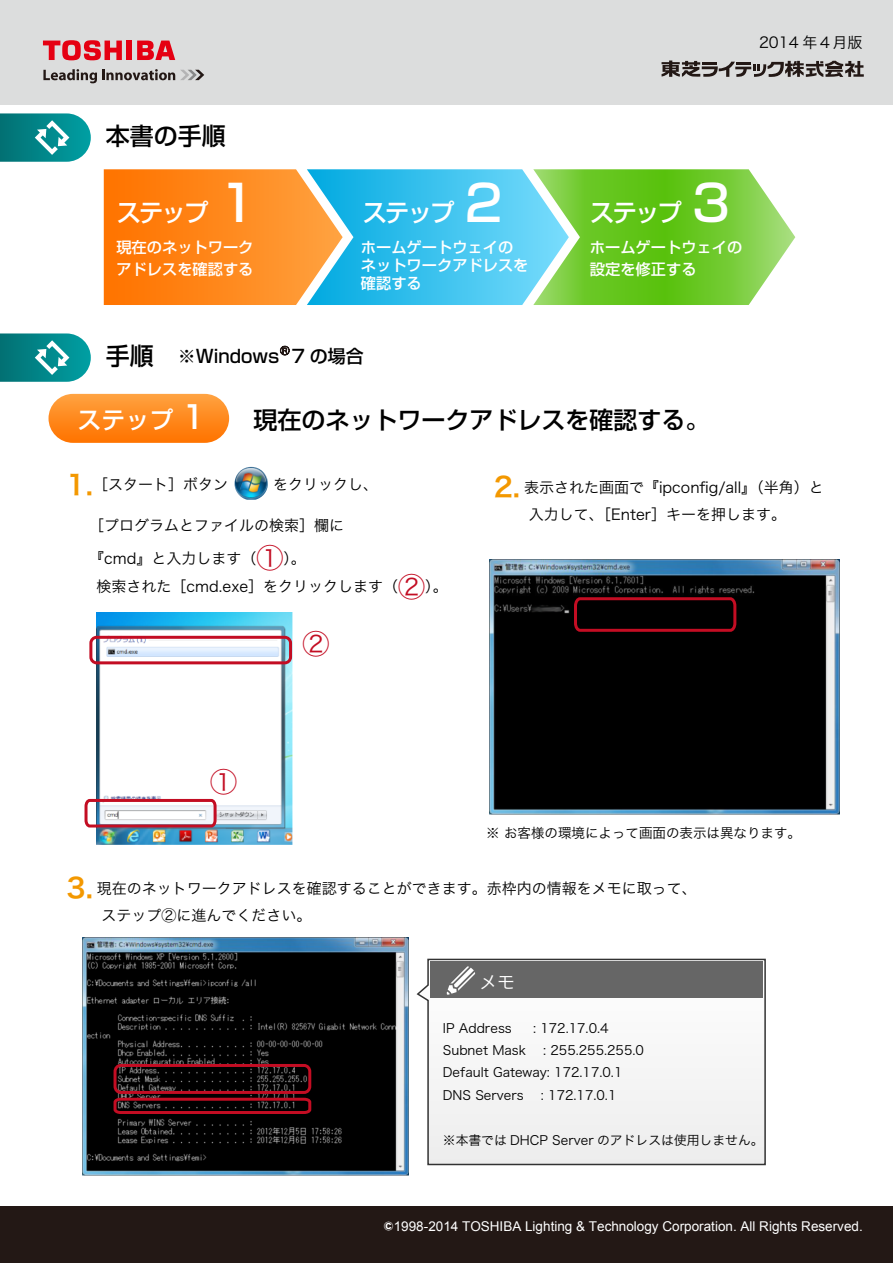
<style>
.page{position:relative;width:893px;height:1263px;background:#fff}
.page>*{position:absolute;margin:0;border:0;box-sizing:border-box;transform-origin:0 0}
.t1{font:27px "Hira Kaku Pro W3";color:#c30d23}
.t2{font:500 24.9px "Shin Go Pro";letter-spacing:-.1em;color:#fff}
.t3{font:500 24px "Shin Go Pro";color:#000}
.t4{font:500 18px "Shin Go Pro";color:#000}
.t5{font:18px "Hira Kaku Pro W3";color:#fff}
.t6{font:500 15.3px/22.2px "Shin Go Pro";color:#fff}
.t7{font:15px/27px "Hira Kaku Pro W3";color:#000}
.t8{font:13.5px "Arial";color:#fff}
.t9{font:13.5px "Hira Kaku Pro W3";color:#000}
.t10{font:12.75px/22.4px "Hira Kaku Pro W3";color:#000}
.s1{font-size:49.8px}
.s2{font-size:24px}
.s3{color:#fff}
.s4{font-size:31.5px;color:#fff}
.s5{font-family:"Hira Kaku Pro W6";font-size:27px;color:#f39800}
.s6{font-size:27px;color:#c30d23}
.s7{font-family:"Hira Kaku Pro W6";font-size:18px}
</style>
<div class="page">
<img style="left:489px;top:560px;width:350px;height:255px">
<svg style="left:104px;top:169px;width:691px;height:136px;background:#95b671"></svg>
<svg style="left:0;top:113px;width:91px;height:49px;background:#27989a"></svg>
<svg style="left:0;top:333px;width:91px;height:49px;background:#27989a"></svg>
<div style="left:49px;top:394px;width:180px;height:49px;background:linear-gradient(to bottom,#ffa240,#ff7200);border-radius:24px"></div>
<img style="left:97px;top:612px;width:196px;height:232px">
<div style="left:89px;top:636px;width:203px;height:28px;border:3px solid #c30d23;border-radius:6px"></div>
<svg style="left:84px;top:797px;width:134px;height:32px"></svg>
<svg style="left:572px;top:596px;width:166px;height:37px;background:#230206"></svg>
<svg style="left:416px;top:958px;width:350px;height:208px"></svg>
<div style="left:430px;top:961px;width:332px;height:37px;background:#666"></div>
<img style="left:82px;top:938px;width:327px;height:238px">
<div style="left:114px;top:1064px;width:197px;height:30px;border:3px solid #c30d23;border-radius:6px"></div>
<svg style="left:112px;top:1096px;width:201px;height:19px;background:#460c13"></svg>
<svg style="left:446px;top:966px;width:29px;height:29px"></svg>
<svg style="left:280px;top:346px;width:10px;height:10px"></svg>
<img style="left:234px;top:467px;width:34px;height:33px">
<div style="left:0;top:0;width:893px;height:104px;background:#dcdddd"></div>
<div style="left:127px;top:41px;width:5px;height:19px;background:#e50012"></div>
<svg style="left:137px;top:41px;width:38px;height:19px"></svg>
<svg style="left:43px;top:40px;width:79px;height:21px"></svg>
<svg style="left:43px;top:69px;width:161px;height:14px"></svg>
<svg style="left:662px;top:61px;width:202px;height:16px"></svg>
<div style="left:0;top:1206px;width:893px;height:57px;background:#231815"></div>
<p class="t7" style="left:759px;top:28px;width:105px">2014 年４月版</p>
<h3 class="t3" style="left:106px;top:117px;width:121px">本書の手順</h3>
<h2 class="t2" style="left:116px;top:192px;width:142px">ステップ <span class="s1">1</span></h2>
<h2 class="t2" style="left:363px;top:192px;width:142px">ステップ <span class="s1">2</span></h2>
<h2 class="t2" style="left:590px;top:192px;width:142px">ステップ <span class="s1">3</span></h2>
<p class="t6" style="left:116px;top:234px;width:139px">現在のネットワークアドレスを確認する</p>
<p class="t6" style="left:361px;top:236px;width:169px;line-height:18px">ホームゲートウェイのネットワークアドレスを確認する</p>
<p class="t6" style="left:590px;top:234px;width:154px">ホームゲートウェイの設定を修正する</p>
<p class="t4" style="left:106px;top:341px;width:259px"><span class="s2">手順　</span>※Windows 7 の場合</p>
<h3 class="t3" style="left:78px;top:400px;width:633px"><span class="s3">ステップ</span> <span class="s4">1</span>　　現在のネットワークアドレスを確認する。</h3>
<p class="t7" style="left:67px;top:470px;width:313px"><span class="s5">1.</span>［スタート］ボタン　　　をクリックし、</p>
<p class="t7" style="left:89px;top:508px;width:256px;line-height:32.2px">［プログラムとファイルの検索］欄に『cmd』と入力します（<span class="s6">①</span>）。</p>
<p class="t7" style="left:97px;top:572px;width:353px">検索された［cmd.exe］をクリックします（<span class="s6">②</span>）。</p>
<h1 class="t1" style="left:210px;top:758px;width:28px">①</h1>
<h1 class="t1" style="left:302px;top:619px;width:28px">②</h1>
<p class="t7" style="left:494px;top:472px;width:331px"><span class="s5">2.</span> 表示された画面で『ipconfig/all』（半角）と　　 入力して、［Enter］キーを押します。</p>
<p class="t9" style="left:486px;top:821px;width:316px">※ お客様の環境によって画面の表示は異なります。</p>
<p class="t7" style="left:102px;top:873px;width:597px;text-indent:-35px"><span class="s5">3.</span> 現在のネットワークアドレスを確認することができます。赤枠内の情報をメモに取って、ステップ②に進んでください。</p>
<p class="t5" style="left:479px;top:966px;width:37px">メモ</p>
<p class="t10" style="left:443px;top:1016px;width:70px">IP Address</p>
<p class="t10" style="left:533px;top:1016px;width:77px">: 172.17.0.4</p>
<p class="t10" style="left:443px;top:1038px;width:85px">Subnet Mask</p>
<p class="t10" style="left:443px;top:1038px;width:203px;text-indent:100px">: 255.255.255.0<br>Default Gateway: 172.17.0.1<br>DNS Servers</p>
<p class="t10" style="left:541px;top:1083px;width:77px">: 172.17.0.1</p>
<p class="t10" style="left:443px;top:1128px;width:322px">※本書では DHCP Server のアドレスは使用しません。</p>
<p class="t8" style="left:383px;top:1218px;width:481px"><span class="s7">©</span>1998-2014 TOSHIBA Lighting &amp; Technology Corporation. All Rights Reserved.</p>
</div>
